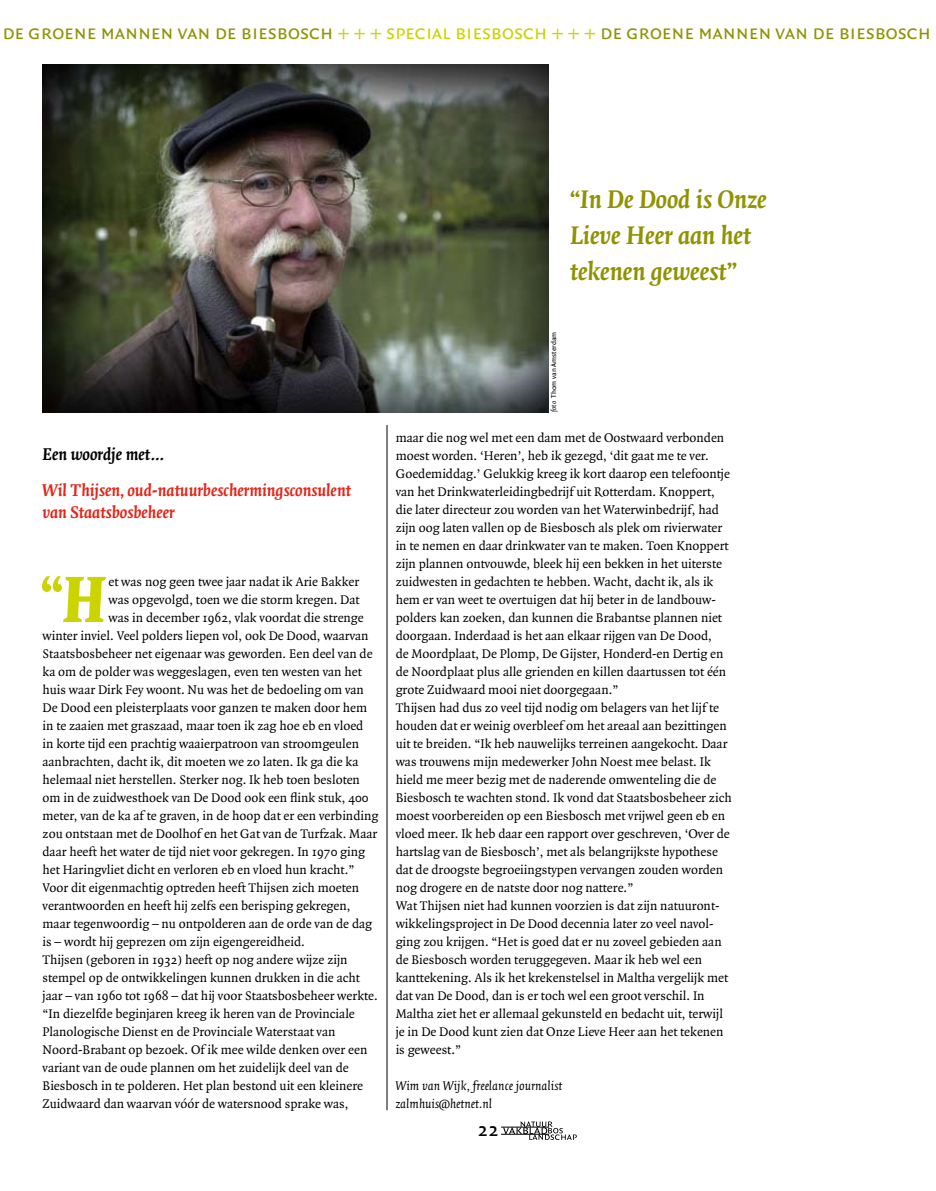
<style>
.page{position:relative;width:936px;height:1191px;background:#fff}
.page>*{position:absolute;margin:0;border:0;box-sizing:border-box;transform-origin:0 0}
.t1{font:italic 700 67.5px "Quadraat Dis";color:#cbd300}
.t2{font:italic 700 27px/36px "Quadraat";color:#8f9302}
.t3{font:21px "Quadraat Sans Caps";color:#8f9302}
.t4{font:21px "Quadraat Sans";color:#000}
.t5{font:italic 700 18px/36px "Quadraat";color:#e42518}
.t6{font:13.5px/18px "Quadraat";color:#000}
.t7{font:italic 13.5px/18px "Quadraat";color:#000}
.t8{font:7.5px "Quadraat Sans";color:#000}
.s1{color:#cbd300}
.s2{color:#000}
.s3{font-style:italic}
</style>
<div class="page">
<svg style="left:503px;top:1121px;width:73px;height:18px"></svg>
<hr style="left:501px;top:1126px;width:48px;height:1px;background:#000">
<hr style="left:501px;top:1134px;width:48px;height:1px;background:#000">
<img style="left:43px;top:65px;width:506px;height:347px">
<hr style="left:387px;top:425px;width:1px;height:685px;background:#000">
<p class="t3" style="left:2px;top:20px;width:930px">de groene mannen van de biesbosch <span class="s1">+ + + special biesbosch + + +</span> de groene mannen van de biesbosch</p>
<p class="t2" style="left:570px;top:182px;width:198px">“In De Dood is Onze<br>Lieve Heer aan het tekenen geweest”</p>
<p class="t5" style="left:43px;top:436px;width:310px"><span class="s2">Een woordje met…<br></span>Wil Thijsen, oud-natuurbeschermingsconsulent</p>
<p class="t5" style="left:43px;top:495px;width:134px">van Staatsbosbeheer</p>
<p class="t1" style="left:40px;top:564px;width:68px">“H</p>
<p class="t6" style="left:108px;top:573px;width:252px">et was nog geen twee jaar nadat ik Arie Bakker</p>
<p class="t6" style="left:108px;top:591px;width:252px">was opgevolgd, toen we die storm kregen. Dat</p>
<p class="t6" style="left:108px;top:609px;width:257px">was in december 1962, vlak voordat die strenge</p>
<p class="t6" style="left:43px;top:627px;width:327px">winter inviel. Veel polders liepen vol, ook De Dood, waarvan</p>
<p class="t6" style="left:43px;top:645px;width:331px">Staatsbosbeheer net eigenaar was geworden. Een deel van de</p>
<p class="t6" style="left:43px;top:663px;width:321px">ka om de polder was weggeslagen, even ten westen van het</p>
<p class="t6" style="left:43px;top:681px;width:323px">huis waar Dirk Fey woont. Nu was het de bedoeling om van</p>
<p class="t6" style="left:43px;top:699px;width:326px">De Dood een pleisterplaats voor ganzen te maken door hem</p>
<p class="t6" style="left:43px;top:717px;width:322px">in te zaaien met graszaad, maar toen ik zag hoe eb en vloed</p>
<p class="t6" style="left:43px;top:735px;width:318px">in korte tijd een prachtig waaierpatroon van stroomgeulen</p>
<p class="t6" style="left:43px;top:753px;width:317px">aanbrachten, dacht ik, dit moeten we zo laten. Ik ga die ka</p>
<p class="t6" style="left:43px;top:771px;width:319px">helemaal niet herstellen. Sterker nog. Ik heb toen besloten</p>
<p class="t6" style="left:43px;top:789px;width:327px">om in de zuidwesthoek van De Dood ook een flink stuk, 400</p>
<p class="t6" style="left:43px;top:807px;width:337px">meter, van de ka af te graven, in de hoop dat er een verbinding</p>
<p class="t6" style="left:43px;top:825px;width:336px">zou ontstaan met de Doolhof en het Gat van de Turfzak. Maar</p>
<p class="t6" style="left:43px;top:843px;width:324px">daar heeft het water de tijd niet voor gekregen. In 1970 ging</p>
<p class="t6" style="left:43px;top:861px;width:313px">het Haringvliet dicht en verloren eb en vloed hun kracht.”</p>
<p class="t6" style="left:43px;top:879px;width:318px">Voor dit eigenmachtig optreden heeft Thijsen zich moeten</p>
<p class="t6" style="left:43px;top:897px;width:309px">verantwoorden en heeft hij zelfs een berisping gekregen,</p>
<p class="t6" style="left:43px;top:915px;width:331px">maar tegenwoordig – nu ontpolderen aan de orde van de dag</p>
<p class="t6" style="left:43px;top:933px;width:264px">is – wordt hij geprezen om zijn eigengereidheid.</p>
<p class="t6" style="left:43px;top:951px;width:306px">Thijsen (geboren in 1932) heeft op nog andere wijze zijn</p>
<p class="t6" style="left:43px;top:969px;width:319px">stempel op de ontwikkelingen kunnen drukken in die acht</p>
<p class="t6" style="left:43px;top:987px;width:337px">jaar – van 1960 tot 1968 – dat hij voor Staatsbosbeheer werkte.</p>
<p class="t6" style="left:43px;top:1005px;width:314px">“In diezelfde beginjaren kreeg ik heren van de Provinciale</p>
<p class="t6" style="left:43px;top:1023px;width:294px">Planologische Dienst en de Provinciale Waterstaat van</p>
<p class="t6" style="left:43px;top:1041px;width:326px">Noord-Brabant op bezoek. Of ik mee wilde denken over een</p>
<p class="t6" style="left:43px;top:1059px;width:307px">variant van de oude plannen om het zuidelijk deel van de</p>
<p class="t6" style="left:43px;top:1077px;width:322px">Biesbosch in te polderen. Het plan bestond uit een kleinere</p>
<p class="t6" style="left:43px;top:1095px;width:307px">Zuidwaard dan waarvan vóór de watersnood sprake was,</p>
<p class="t8" style="left:549px;top:412px;width:82px;rotate:-90deg"><span class="s3">foto</span> Thom van Amsterdam</p>
<p class="t6" style="left:395px;top:429px;width:337px">maar die nog wel met een dam met de Oostwaard verbonden moest worden. ‘Heren’, heb ik gezegd, ‘dit gaat me te ver.<br>Goedemiddag.’ Gelukkig kreeg ik kort daarop een telefoontje van het Drinkwaterleidingbedrijf uit Rotterdam. Knoppert, die later directeur zou worden van het Waterwinbedrijf, had zijn oog laten vallen op de Biesbosch als plek om rivierwater in te nemen en daar drinkwater van te maken. Toen Knoppert zijn plannen ontvouwde, bleek hij een bekken in het uiterste zuidwesten in gedachten te hebben. Wacht, dacht ik, als ik hem er van weet te overtuigen dat hij beter in de landbouw&shy;polders kan zoeken, dan kunnen die Brabantse plannen niet doorgaan. Inderdaad is het aan elkaar rijgen van De Dood,<br>de Moordplaat, De Plomp, De Gijster, Honderd-en Dertig en de Noordplaat plus alle grienden en killen daartussen tot één grote Zuidwaard mooi niet doorgegaan.”<br>Thijsen had dus zo veel tijd nodig om belagers van het lijf te houden dat er weinig overbleef om het areaal aan bezittingen uit te breiden. “Ik heb nauwelijks terreinen aangekocht. Daar was trouwens mijn medewerker John Noest mee belast. Ik hield me meer bezig met de naderende omwenteling die de Biesbosch te wachten stond. Ik vond dat Staatsbosbeheer zich moest voorbereiden op een Biesbosch met vrijwel geen eb en vloed meer. Ik heb daar een rapport over geschreven, ‘Over de hartslag van de Biesbosch’, met als belangrijkste hypothese dat de droogste begroeiingstypen vervangen zouden worden nog drogere en de natste door nog nattere.”<br>Wat Thijsen niet had kunnen voorzien is dat zijn natuuront&shy;wikkelingsproject in De Dood decennia later zo veel navol&shy;ging zou krijgen. “Het is goed dat er nu zoveel gebieden aan de Biesbosch worden teruggegeven. Maar ik heb wel een kanttekening. Als ik het krekenstelsel in Maltha vergelijk met dat van De Dood, dan is er toch wel een groot verschil. In Maltha ziet het er allemaal gekunsteld en bedacht uit, terwijl je in De Dood kunt zien dat Onze Lieve Heer aan het tekenen is geweest.”</p>
<p class="t7" style="left:395px;top:1077px;width:168px">Wim van Wijk, freelance journalist zalmhuis@hetnet.nl</p>
<p class="t4" style="left:478px;top:1117px;width:22px">22</p>
</div>
